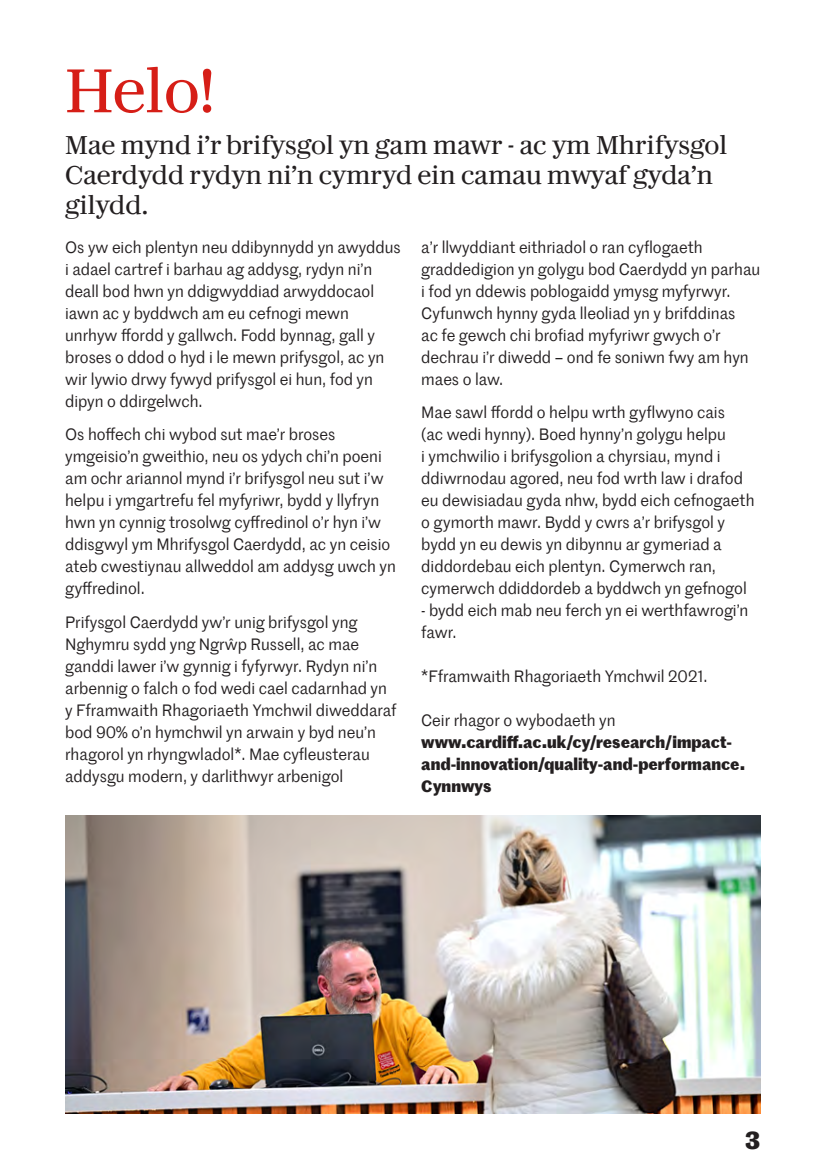
<style>
.page{position:relative;width:828px;height:1169px;background:#fff}
.page>*{position:absolute;margin:0;border:0;box-sizing:border-box;transform-origin:0 0}
.t1{font:62px "Darby Serif Text TT";color:#d61e17}
.t2{font:26px/30px "Darby Serif Text TT";color:#231f20}
.t3{font:700 24px "Marr Sans TT";color:#231f20}
.t4{font:16px/22px "Marr Sans TT";color:#231f20}
.t5{font:700 16px/22px "Marr Sans TT";color:#231f20}
.s1{font-weight:400}
</style>
<div class="page">
<img style="left:65px;top:815px;width:695px;height:298px">
<p class="t1" style="left:65px;top:45px;width:151px">Helo!</p>
<p class="t2" style="left:65px;top:128px;width:663px">Mae mynd i’r brifysgol yn gam mawr - ac ym Mhrifysgol<br>Caerdydd rydyn ni’n cymryd ein camau mwyaf gyda’n gilydd.</p>
<p class="t4" style="left:65px;top:235px;width:337px">Os yw eich plentyn neu ddibynnydd yn awyddus i adael cartref i barhau ag addysg, rydyn ni’n deall bod hwn yn ddigwyddiad arwyddocaol iawn ac y byddwch am eu cefnogi mewn unrhyw ffordd y gallwch. Fodd bynnag, gall y broses o ddod o hyd i le mewn prifysgol, ac yn wir lywio drwy fywyd prifysgol ei hun, fod yn dipyn o ddirgelwch.</p>
<p class="t4" style="left:65px;top:423px;width:332px">Os hoffech chi wybod sut mae’r broses ymgeisio’n gweithio, neu os ydych chi’n poeni am ochr ariannol mynd i’r brifysgol neu sut i’w helpu i ymgartrefu fel myfyriwr, bydd y llyfryn hwn yn cynnig trosolwg cyffredinol o’r hyn i’w ddisgwyl ym Mhrifysgol Caerdydd, ac yn ceisio ateb cwestiynau allweddol am addysg uwch yn gyffredinol.</p>
<p class="t4" style="left:65px;top:610px;width:333px">Prifysgol Caerdydd yw’r unig brifysgol yng Nghymru sydd yng Ngrŵp Russell, ac mae ganddi lawer i’w gynnig i fyfyrwyr. Rydyn ni’n arbennig o falch o fod wedi cael cadarnhad yn y Fframwaith Rhagoriaeth Ymchwil diweddaraf bod 90% o’n hymchwil yn arwain y byd neu’n rhagorol yn rhyngwladol*. Mae cyfleusterau addysgu modern, y darlithwyr arbenigol</p>
<p class="t4" style="left:421px;top:235px;width:340px">a’r llwyddiant eithriadol o ran cyflogaeth graddedigion yn golygu bod Caerdydd yn parhau i fod yn ddewis poblogaidd ymysg myfyrwyr.<br>Cyfunwch hynny gyda lleoliad yn y brifddinas<br>ac fe gewch chi brofiad myfyriwr gwych o’r dechrau i’r diwedd – ond fe soniwn fwy am hyn maes o law.</p>
<p class="t4" style="left:421px;top:401px;width:335px">Mae sawl ffordd o helpu wrth gyflwyno cais<br>(ac wedi hynny). Boed hynny’n golygu helpu<br>i ymchwilio i brifysgolion a chyrsiau, mynd i ddiwrnodau agored, neu fod wrth law i drafod eu dewisiadau gyda nhw, bydd eich cefnogaeth o gymorth mawr. Bydd y cwrs a’r brifysgol y bydd yn eu dewis yn dibynnu ar gymeriad a diddordebau eich plentyn. Cymerwch ran, cymerwch ddiddordeb a byddwch yn gefnogol</p>
<p class="t4" style="left:421px;top:599px;width:329px">- bydd eich mab neu ferch yn ei werthfawrogi’n fawr.</p>
<p class="t4" style="left:421px;top:665px;width:288px">*Fframwaith Rhagoriaeth Ymchwil 2021.</p>
<p class="t5" style="left:421px;top:708px;width:325px"><span class="s1">Ceir rhagor o wybodaeth yn </span>www.cardiff.ac.uk/cy/research/impact&shy;and-innovation/quality-and-performance.<br>Cynnwys</p>
<h3 class="t3" style="left:745px;top:1122px;width:17px">3</h3>
</div>
